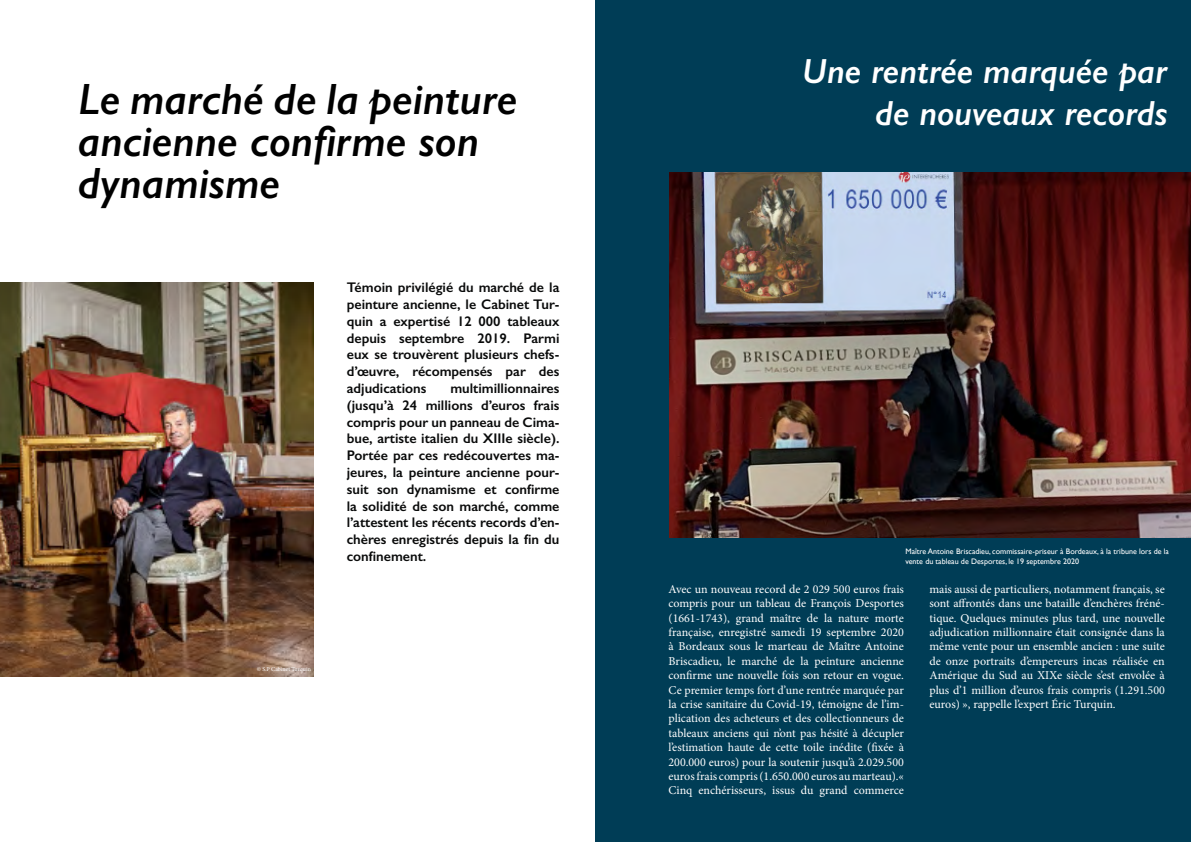
<style>
.page{position:relative;width:1191px;height:842px;background:#fff}
.page>*{position:absolute;margin:0;border:0;box-sizing:border-box;transform-origin:0 0}
.t1{font:italic 600 44px/42px "Gill Sans";color:#000}
.t2{font:italic 600 35px/42px "Gill Sans";color:#fff;text-align:right}
.t3{font:600 14px/16.8px "Gill Sans";color:#090a0a;text-align:justify}
.t4{font:12px/14.4px "Minion Pro";color:#fff;text-align:justify}
.t5{font:8px/9.6px "Gill Sans";color:#fff}
.t6{font:6px "Minion Pro";color:#fff}
</style>
<div class="page">
<div style="left:595px;top:0;width:596px;height:842px;background:#003d56"></div>
<img style="left:669px;top:172px;width:522px;height:366px">
<img style="left:0;top:282px;width:313px;height:395px">
<h1 class="t1" style="left:78px;top:78px;width:441px">Le marché de la peinture ancienne confirme son dynamisme</h1>
<p class="t3" style="left:347px;top:279px;width:214px">Témoin privilégié du marché de la peinture ancienne, le Cabinet Tur&shy;quin a expertisé 12 000 tableaux depuis septembre 2019. Parmi eux se trouvèrent plusieurs chefs&shy;d’œuvre, récompensés par des adjudications</p>
<p class="t3" style="left:347px;top:380px;width:214px;text-indent:103px">multimillionnaires (jusqu’à 24 millions d’euros frais compris pour un panneau de Cima&shy;bue, artiste italien du XIIIe siècle).<br>Portée par ces redécouvertes ma&shy;jeures, la peinture ancienne pour&shy;suit son dynamisme et confirme la solidité de son marché, comme l’attestent les récents records d’en&shy;chères enregistrés depuis la fin du confinement.</p>
<p class="t6" style="left:257px;top:665px;width:56px">© S.P Cabinet Turquin</p>
<h2 class="t2" style="left:802px;top:50px;width:367px">Une rentrée marquée par de nouveaux records</h2>
<p class="t5" style="left:905px;top:546px;width:265px">Maître Antoine Briscadieu, commissaire-priseur à Bordeaux, à la tribune lors de la vente du tableau de Desportes, le 19 septembre 2020</p>
<p class="t4" style="left:668px;top:582px;width:237px">Avec un nouveau record de 2 029 500 euros frais compris pour un tableau de François Desportes (1661-1743), grand maître de la nature morte française, enregistré samedi 19 septembre 2020 à Bordeaux sous le marteau de Maître Antoine Briscadieu, le marché de la peinture ancienne confirme une nouvelle fois son retour en vogue.<br>Ce premier temps fort d’une rentrée marquée par la crise sanitaire du Covid-19, témoigne de l’im&shy;plication des acheteurs et des collectionneurs de tableaux anciens qui n’ont pas hésité à décupler l’estimation haute de cette toile inédite (fixée à 200.000 euros) pour la soutenir jusqu’à 2.029.500 euros frais compris (1.650.000 euros au marteau).« Cinq enchérisseurs, issus du grand commerce</p>
<p class="t4" style="left:929px;top:582px;width:237px">mais aussi de particuliers, notamment français, se sont affrontés dans une bataille d’enchères fréné&shy;tique. Quelques minutes plus tard, une nouvelle adjudication millionnaire était consignée dans la même vente pour un ensemble ancien : une suite de onze portraits d’empereurs incas réalisée en Amérique du Sud au XIXe siècle s’est envolée à plus d’1 million d’euros frais compris (1.291.500 euros) », rappelle l’expert Éric Turquin.</p>
</div>
